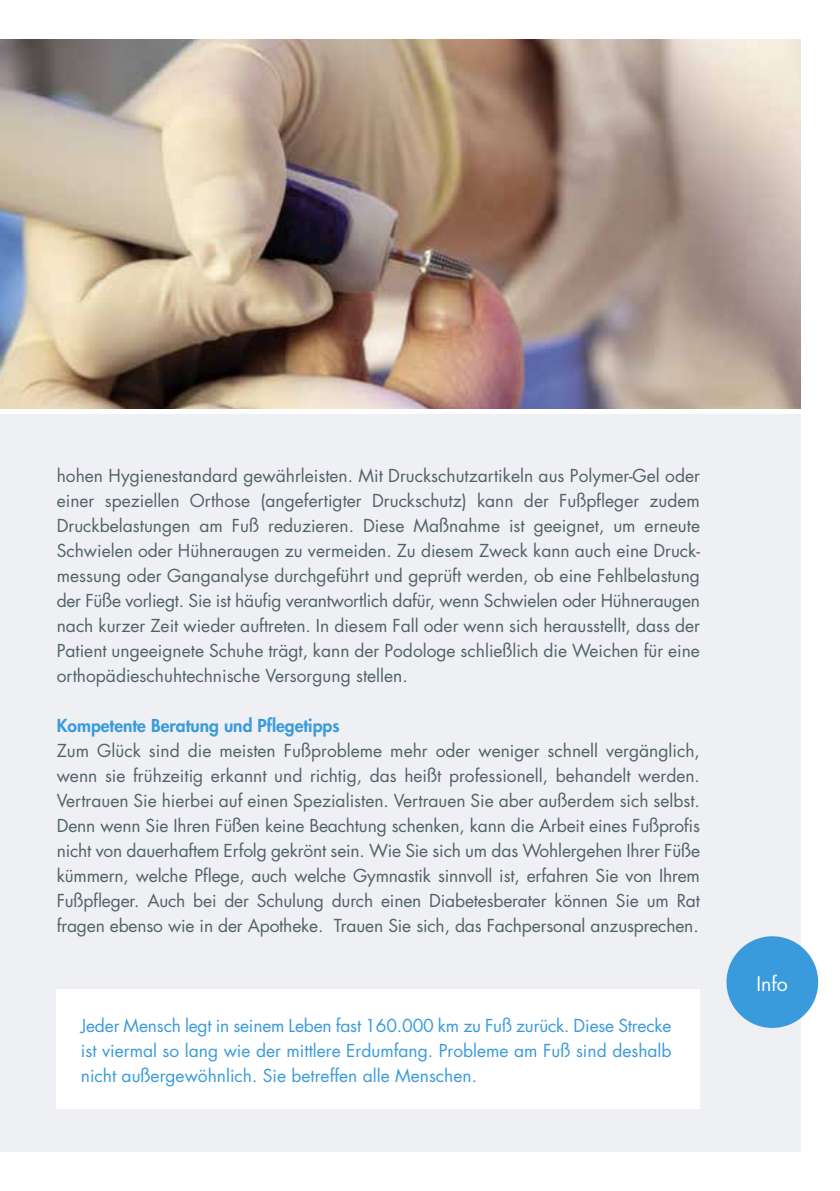
<style>
.page{position:relative;width:840px;height:1191px;background:#fff}
.page>*{position:absolute;margin:0;border:0;box-sizing:border-box;transform-origin:0 0}
.t1{font:19.6px "Futura Std";color:#fff}
.t2{font:17.4px/25px "Futura Std";letter-spacing:-.01em;color:#516268;text-align:justify}
.t3{font:17.4px/25px "Futura Std";color:#3a9bdc;text-align:justify}
.t4{font:800 17.4px "Futura Std";color:#3a9bdc}
</style>
<div class="page">
<div style="left:0;top:414px;width:799px;height:737px;background:#eff0f3"></div>
<img style="left:0;top:40px;width:799px;height:368px">
<div style="left:57px;top:989px;width:642px;height:119px;background:#fff"></div>
<div style="left:726px;top:936px;width:91px;height:92px;background:#3a9bdc;border-radius:50%"></div>
<p class="t2" style="left:57px;top:463px;width:644px">hohen Hygienestandard gewährleisten. Mit Druckschutzartikeln aus Polymer-Gel oder einer speziellen Orthose (angefertigter Druckschutz) kann der Fußpfleger zudem Druckbelastungen am Fuß reduzieren. Diese Maßnahme ist geeignet, um erneute Schwielen oder Hühneraugen zu vermeiden. Zu diesem Zweck kann auch eine Druck&shy;messung oder Ganganalyse durchgeführt und geprüft werden, ob eine Fehlbelastung der Füße vorliegt. Sie ist häufig verantwortlich dafür, wenn Schwielen oder Hühneraugen nach kurzer Zeit wieder auftreten. In diesem Fall oder wenn sich herausstellt, dass der Patient ungeeignete Schuhe trägt, kann der Podologe schließlich die Weichen für eine orthopädieschuhtechnische Versorgung stellen.</p>
<p class="t4" style="left:57px;top:714px;width:284px">Kompetente Beratung und Pflegetipps</p>
<p class="t2" style="left:57px;top:738px;width:644px">Zum Glück sind die meisten Fußprobleme mehr oder weniger schnell vergänglich, wenn sie frühzeitig erkannt und richtig, das heißt professionell, behandelt werden.<br>Vertrauen Sie hierbei auf einen Spezialisten. Vertrauen Sie aber außerdem sich selbst.<br>Denn wenn Sie Ihren Füßen keine Beachtung schenken, kann die Arbeit eines Fußprofis nicht von dauerhaftem Erfolg gekrönt sein. Wie Sie sich um das Wohlergehen Ihrer Füße kümmern, welche Pflege, auch welche Gymnastik sinnvoll ist, erfahren Sie von Ihrem Fußpfleger. Auch bei der Schulung durch einen Diabetesberater können Sie um Rat fragen ebenso wie in der Apotheke. Trauen Sie sich, das Fachpersonal anzusprechen.</p>
<p class="t3" style="left:81px;top:1013px;width:592px">Jeder Mensch legt in seinem Leben fast 160.000 km zu Fuß zurück. Diese Strecke ist viermal so lang wie der mittlere Erdumfang. Probleme am Fuß sind deshalb nicht außergewöhnlich. Sie betreffen alle Menschen.</p>
<p class="t1" style="left:756px;top:971px;width:33px">Info</p>
</div>
